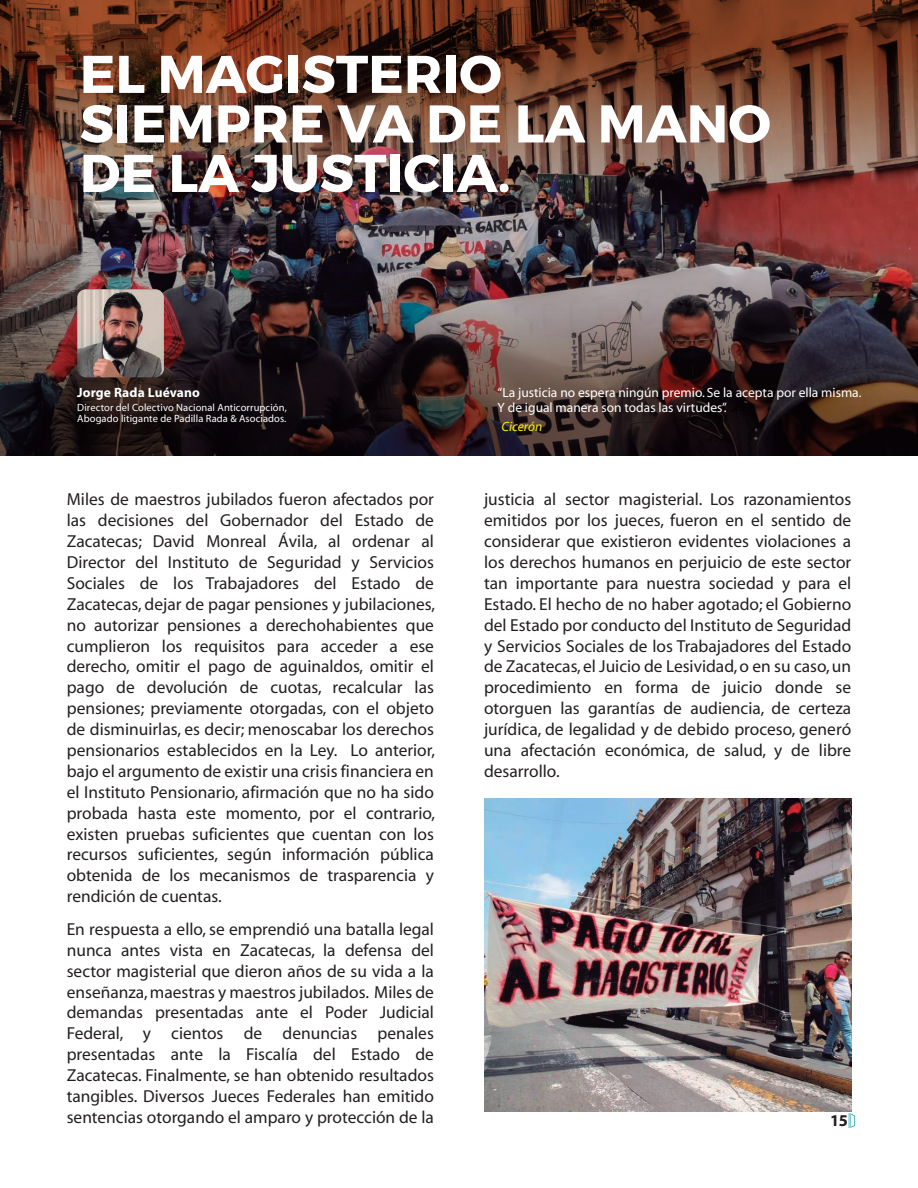
<style>
.page{position:relative;width:918px;height:1188px;background:#fff}
.page>*{position:absolute;margin:0;border:0;box-sizing:border-box;transform-origin:0 0}
.t1{font:700 52.95px/49.5px "Montserrat";color:#fff}
.t2{font:17.4px/20.9px "Myriad";color:#231f20;text-align:justify}
.t3{font:700 16.5px "Myriad Pro";color:#231f20}
.t4{font:13.5px/15px "Myriad";color:#fff}
.t5{font:700 13.5px "Myriad";letter-spacing:.01em;color:#fff}
.t6{font:italic 13.5px "Myriad";color:#fff101}
.t7{font:10.5px/10.6px "Myriad";letter-spacing:.01em;color:#fff}
</style>
<div class="page">
<img style="left:0;top:276px;width:918px;height:179px">
<img style="left:77px;top:289px;width:87px;height:88px">
<img style="left:0;top:0;width:918px;height:276px">
<img style="left:484px;top:799px;width:367px;height:313px">
<svg style="left:849px;top:1113px;width:6px;height:15px"></svg>
<h1 class="t1" style="left:80px;top:50px;width:693px">EL MAGISTERIO<br>SIEMPRE VA DE LA MANO<br>DE LA JUSTICIA.</h1>
<p class="t5" style="left:77px;top:385px;width:124px">Jorge Rada Luévano</p>
<p class="t7" style="left:77px;top:403px;width:211px">Director del Colectivo Nacional Anticorrupción,<br>Abogado litigante de Padilla Rada &amp; Asociados.</p>
<p class="t2" style="left:67px;top:490px;width:370px">Miles de maestros jubilados fueron afectados por las decisiones del Gobernador del Estado de Zacatecas; David Monreal Ávila, al ordenar al Director del Instituto de Seguridad y Servicios Sociales de los Trabajadores del Estado de Zacatecas, dejar de pagar pensiones y jubilaciones, no autorizar pensiones a derechohabientes que cumplieron los requisitos para acceder a ese derecho, omitir el pago de aguinaldos, omitir el pago de devolución de cuotas, recalcular las pensiones; previamente otorgadas, con el objeto de disminuirlas, es decir; menoscabar los derechos pensionarios establecidos en la Ley. Lo anterior, bajo el argumento de existir una crisis financiera en el Instituto Pensionario, afirmación que no ha sido probada hasta este momento, por el contrario, existen pruebas suficientes que cuentan con los recursos suficientes, según información pública obtenida de los mecanismos de trasparencia y rendición de cuentas.</p>
<p class="t2" style="left:67px;top:919px;width:369px">En respuesta a ello, se emprendió una batalla legal nunca antes vista en Zacatecas, la defensa del sector magisterial que dieron años de su vida a la enseñanza, maestras y maestros jubilados. Miles de demandas presentadas ante el Poder Judicial Federal, y cientos de denuncias penales presentadas ante la Fiscalía del Estado de Zacatecas. Finalmente, se han obtenido resultados tangibles. Diversos Jueces Federales han emitido sentencias otorgando el amparo y protección de la</p>
<p class="t4" style="left:498px;top:385px;width:366px">“La justicia no espera ningún premio. Se la acepta por ella misma.<br>Y de igual manera son todas las virtudes”.</p>
<p class="t6" style="left:502px;top:419px;width:42px">Cicerón</p>
<p class="t2" style="left:484px;top:490px;width:369px">justicia al sector magisterial. Los razonamientos emitidos por los jueces, fueron en el sentido de considerar que existieron evidentes violaciones a los derechos humanos en perjuicio de este sector tan importante para nuestra sociedad y para el Estado. El hecho de no haber agotado; el Gobierno del Estado por conducto del Instituto de Seguridad y Servicios Sociales de los Trabajadores del Estado de Zacatecas, el Juicio de Lesividad, o en su caso, un procedimiento en forma de juicio donde se otorguen las garantías de audiencia, de certeza jurídica, de legalidad y de debido proceso, generó una afectación económica, de salud, y de libre desarrollo.</p>
<p class="t3" style="left:830px;top:1110px;width:19px">15</p>
</div>
